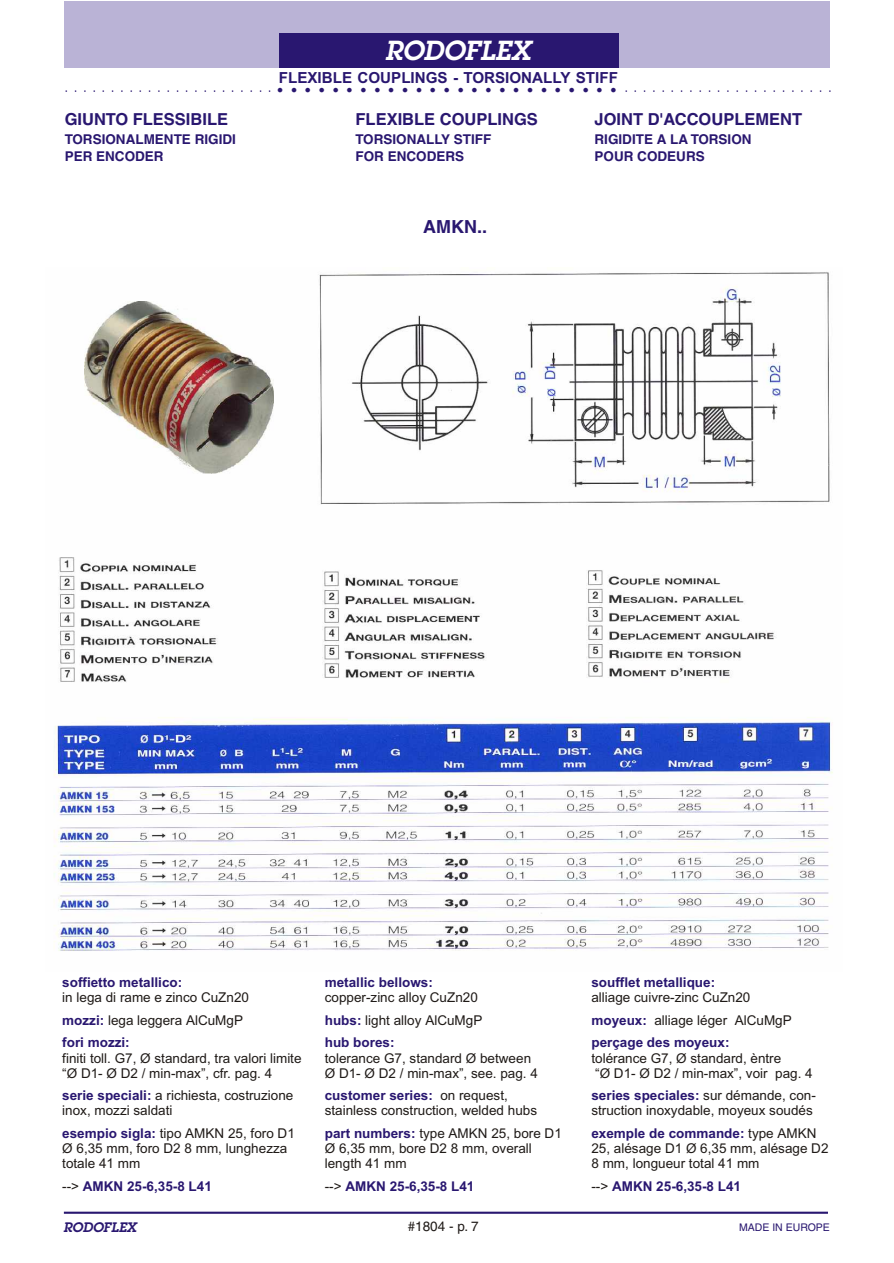
<style>
.page{position:relative;width:894px;height:1263px;background:#fff}
.page>*{position:absolute;margin:0;border:0;box-sizing:border-box;transform-origin:0 0}
.t1{font:italic 600 27px "Lubalin Graph";color:#fff}
.t2{font:700 18px "Helvetica";color:#291770}
.t3{font:700 16.5px "Helvetica";color:#291770}
.t4{font:700 15.3px "Arial";color:#291770}
.t5{font:15px "Lubalin Graph";color:#291770}
.t6{font:13.5px/15.1px "Arial";color:#1f1a17}
.t7{font:700 13.5px "Arial";color:#291770}
.t8{font:700 13.5px "Helvetica";color:#291770}
.t9{font:13.5px "Helvetica";color:#1f1a17}
.t10{font:italic 600 13.5px "Lubalin Graph";color:#291770}
.t11{font:10.5px "Helvetica";color:#291770}
.s1{font-family:"Times";font-weight:700;font-size:27px}
.s2{font-weight:700;color:#291770}
.s3{font-weight:400;color:#1f1a17}
</style>
<div class="page">
<hr style="left:64px;top:1212px;width:764px;height:2px;background:#291770">
<img style="left:54px;top:272px;width:779px;height:679px">
<img style="left:84px;top:301px;width:190px;height:173px">
<div style="left:65px;top:1px;width:765px;height:67px;background:#bab3d6"></div>
<div style="left:279px;top:34px;width:340px;height:34px;background:#291770"></div>
<h1 class="t1" style="left:385px;top:41px;width:147px">RODOFLEX</h1>
<p class="t4" style="left:279px;top:72px;width:341px">FLEXIBLE COUPLINGS - TORSIONALLY STIFF</p>
<p class="t5" style="left:64px;top:81px;width:769px">.................. .....<span class="s1">.........................</span> .......................</p>
<p class="t3" style="left:356px;top:112px;width:184px">FLEXIBLE COUPLINGS</p>
<p class="t8" style="left:356px;top:151px;width:110px">FOR ENCODERS</p>
<p class="t3" style="left:65px;top:112px;width:165px">GIUNTO FLESSIBILE</p>
<p class="t8" style="left:65px;top:151px;width:101px">PER ENCODER</p>
<p class="t3" style="left:595px;top:112px;width:209px">JOINT D'ACCOUPLEMENT</p>
<p class="t8" style="left:595px;top:151px;width:112px">POUR CODEURS</p>
<p class="t8" style="left:65px;top:133px;width:173px">TORSIONALMENTE RIGIDI</p>
<p class="t8" style="left:595px;top:133px;width:159px">RIGIDITE A LA TORSION</p>
<p class="t8" style="left:356px;top:133px;width:137px">TORSIONALLY STIFF</p>
<h2 class="t2" style="left:423px;top:219px;width:65px">AMKN..</h2>
<p class="t7" style="left:62px;top:977px;width:122px">soffietto metallico:</p>
<p class="t6" style="left:62px;top:1014px;width:182px"><span class="s2">mozzi:</span> lega leggera AlCuMgP</p>
<p class="t6" style="left:62px;top:991px;width:188px">in lega di rame e zinco CuZn20</p>
<p class="t7" style="left:325px;top:977px;width:110px">metallic bellows:</p>
<p class="t6" style="left:325px;top:1014px;width:159px"><span class="s2">hubs:</span> light alloy AlCuMgP</p>
<p class="t6" style="left:325px;top:991px;width:155px">copper-zinc alloy CuZn20</p>
<p class="t7" style="left:62px;top:1038px;width:69px">fori mozzi:</p>
<p class="t7" style="left:325px;top:1038px;width:71px">hub bores:</p>
<p class="t6" style="left:62px;top:1051px;width:241px">finiti toll. G7, Ø standard, tra valori limite “Ø D1- Ø D2 / min-max”, cfr. pag. 4</p>
<p class="t6" style="left:62px;top:1104px;width:112px">inox, mozzi saldati</p>
<p class="t6" style="left:62px;top:1142px;width:227px">Ø 6,35 mm, foro D2 8 mm, lunghezza totale 41 mm</p>
<p class="t6" style="left:62px;top:1089px;width:233px"><span class="s2">serie speciali:</span> a richiesta, costruzione</p>
<p class="t6" style="left:62px;top:1127px;width:234px"><span class="s2">esempio sigla:</span> tipo AMKN 25, foro D1</p>
<p class="t7" style="left:62px;top:1181px;width:151px"><span class="s3">--&gt;</span> AMKN 25-6,35-8 L41</p>
<p class="t6" style="left:325px;top:1051px;width:215px">tolerance G7, standard Ø between<br>Ø D1- Ø D2 / min-max”, see. pag. 4</p>
<p class="t6" style="left:325px;top:1089px;width:214px;text-indent:116px">on request, stainless construction, welded hubs</p>
<p class="t6" style="left:325px;top:1127px;width:239px"><span class="s2">part numbers:</span> type AMKN 25, bore D1<br>Ø 6,35 mm, bore D2 8 mm, overall length 41 mm</p>
<p class="t7" style="left:325px;top:1181px;width:151px"><span class="s3">--&gt;</span> AMKN 25-6,35-8 L41</p>
<p class="t7" style="left:325px;top:1090px;width:110px">customer series:</p>
<p class="t7" style="left:591px;top:977px;width:125px">soufflet metallique:</p>
<p class="t7" style="left:591px;top:1015px;width:57px">moyeux:</p>
<p class="t6" style="left:654px;top:987px;width:139px;line-height:22.6px;text-indent:-63px">alliage cuivre-zinc CuZn20 alliage léger AlCuMgP</p>
<p class="t6" style="left:591px;top:1051px;width:223px">tolérance G7, Ø standard, èntre<br>“Ø D1- Ø D2 / min-max”, voir pag. 4</p>
<p class="t6" style="left:591px;top:1089px;width:226px"><span class="s2">series speciales:</span> sur démande, con&shy;struction inoxydable, moyeux soudés</p>
<p class="t6" style="left:591px;top:1127px;width:239px"><span class="s2">exemple de commande:</span> type AMKN<br>25, alésage D1 Ø 6,35 mm, alésage D2<br>8 mm, longueur total 41 mm</p>
<p class="t7" style="left:591px;top:1181px;width:151px"><span class="s3">--&gt;</span> AMKN 25-6,35-8 L41</p>
<p class="t7" style="left:591px;top:1038px;width:140px">perçage des moyeux:</p>
<p class="t10" style="left:64px;top:1222px;width:74px">RODOFLEX</p>
<p class="t9" style="left:408px;top:1220px;width:72px">#1804 - p. 7</p>
<p class="t11" style="left:739px;top:1223px;width:92px">MADE IN EUROPE</p>
</div>
